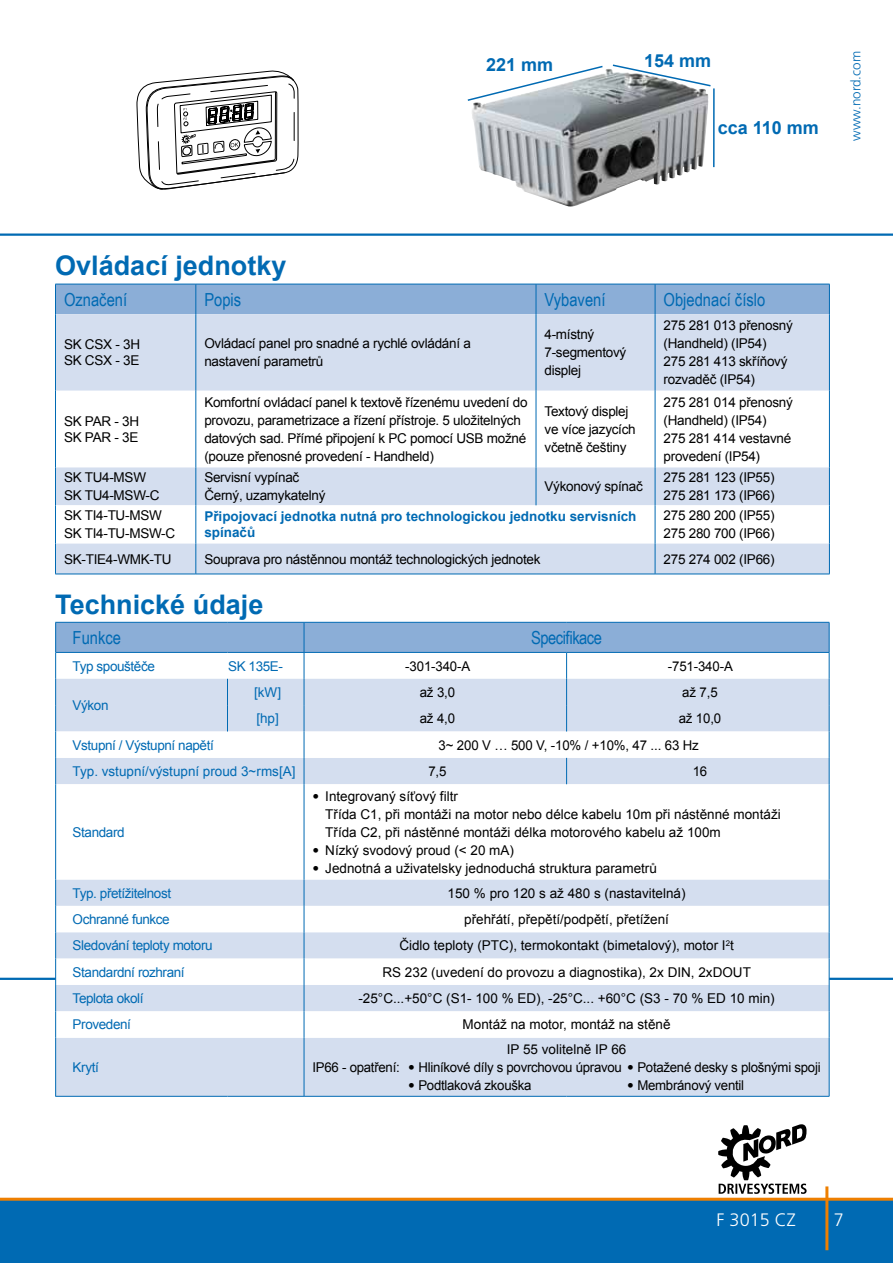
<style>
.page{position:relative;width:893px;height:1263px;background:#fff}
.page>*{position:absolute;margin:0;border:0;box-sizing:border-box;transform-origin:0 0}
.t1{font:700 27px "Arial";color:#006ab3}
.t2{font:18px "Arial Narrow";color:#006ab3}
.t3{font:700 18px "Arial";color:#006ab3}
.t4{font:18px "Arial Narrow";letter-spacing:-.03em;color:#006ab3}
.t5{font:300 18px "Frutiger";color:#fff}
.t6{font:13.5px/18px "Arial";letter-spacing:-.02em;color:#000}
.t7{font:13.5px/18px "Arial";color:#000}
.t8{font:13.5px "Arial";letter-spacing:-.03em;color:#006ab3}
.t9{font:700 13.5px/16.2px "Arial";color:#006ab3}
.t10{font:13.5px "Arial";color:#006ab3}
.t11{font:300 13.5px "Frutiger";color:#006ab3}
.s1{font-family:"Frutiger"}
</style>
<div class="page">
<hr style="left:0;top:233px;width:893px;height:3px;background:#006ab3">
<hr style="left:0;top:978px;width:893px;height:2px;background:#006ab3">
<div style="left:0;top:1198px;width:893px;height:65px;background:#006ab3"></div>
<hr style="left:825px;top:1186px;width:3px;height:64px;background:#ee7f00">
<svg style="left:718px;top:1124px;width:89px;height:70px"></svg>
<div style="left:56px;top:285px;width:773px;height:29px;background:#8baed7"></div>
<div style="left:56px;top:314px;width:773px;height:260px;background:#d4deef"></div>
<svg style="left:56px;top:391px;width:773px;height:152px"></svg>
<hr style="left:55px;top:284px;width:1px;height:30px;background:#006ab3">
<hr style="left:55px;top:284px;width:141px;height:1px;background:#006ab3">
<hr style="left:196px;top:284px;width:1px;height:30px;background:#006ab3">
<hr style="left:196px;top:284px;width:340px;height:1px;background:#006ab3">
<hr style="left:536px;top:284px;width:1px;height:30px;background:#006ab3">
<hr style="left:536px;top:284px;width:119px;height:1px;background:#006ab3">
<hr style="left:655px;top:284px;width:1px;height:30px;background:#006ab3">
<hr style="left:829px;top:284px;width:1px;height:30px;background:#006ab3">
<hr style="left:655px;top:284px;width:175px;height:1px;background:#006ab3">
<hr style="left:55px;top:314px;width:1px;height:77px;background:#006ab3">
<hr style="left:196px;top:314px;width:1px;height:77px;background:#006ab3">
<hr style="left:536px;top:314px;width:1px;height:77px;background:#006ab3">
<hr style="left:655px;top:314px;width:1px;height:77px;background:#006ab3">
<hr style="left:829px;top:314px;width:1px;height:77px;background:#006ab3">
<hr style="left:55px;top:391px;width:1px;height:76px;background:#006ab3">
<hr style="left:196px;top:391px;width:1px;height:76px;background:#006ab3">
<hr style="left:536px;top:391px;width:1px;height:76px;background:#006ab3">
<hr style="left:655px;top:391px;width:1px;height:76px;background:#006ab3">
<hr style="left:829px;top:391px;width:1px;height:76px;background:#006ab3">
<hr style="left:55px;top:467px;width:1px;height:38px;background:#006ab3">
<hr style="left:196px;top:467px;width:1px;height:38px;background:#006ab3">
<hr style="left:536px;top:467px;width:1px;height:38px;background:#006ab3">
<hr style="left:655px;top:467px;width:1px;height:38px;background:#006ab3">
<hr style="left:829px;top:467px;width:1px;height:38px;background:#006ab3">
<hr style="left:55px;top:505px;width:1px;height:38px;background:#006ab3">
<hr style="left:196px;top:505px;width:1px;height:38px;background:#006ab3">
<hr style="left:655px;top:505px;width:1px;height:38px;background:#006ab3">
<hr style="left:829px;top:505px;width:1px;height:38px;background:#006ab3">
<hr style="left:55px;top:543px;width:1px;height:31px;background:#006ab3">
<hr style="left:55px;top:574px;width:141px;height:1px;background:#006ab3">
<hr style="left:196px;top:543px;width:1px;height:31px;background:#006ab3">
<hr style="left:196px;top:574px;width:340px;height:1px;background:#006ab3">
<hr style="left:536px;top:574px;width:119px;height:1px;background:#006ab3">
<hr style="left:655px;top:543px;width:1px;height:31px;background:#006ab3">
<hr style="left:829px;top:543px;width:1px;height:31px;background:#006ab3">
<hr style="left:655px;top:574px;width:175px;height:1px;background:#006ab3">
<svg style="left:136px;top:70px;width:163px;height:120px"></svg>
<div style="left:56px;top:1038px;width:773px;height:58px;background:#d4deef"></div>
<svg style="left:56px;top:784px;width:773px;height:254px"></svg>
<hr style="left:829px;top:784px;width:1px;height:95px;background:#006ab3">
<svg style="left:829px;top:879px;width:1px;height:159px"></svg>
<hr style="left:829px;top:1038px;width:1px;height:58px;background:#006ab3">
<svg style="left:55px;top:622px;width:775px;height:162px"></svg>
<hr style="left:55px;top:784px;width:1px;height:95px;background:#006ab3">
<hr style="left:304px;top:784px;width:1px;height:95px;background:#006ab3">
<svg style="left:55px;top:879px;width:1px;height:159px"></svg>
<svg style="left:304px;top:879px;width:1px;height:159px"></svg>
<hr style="left:55px;top:1038px;width:1px;height:58px;background:#006ab3">
<hr style="left:55px;top:1096px;width:172px;height:1px;background:#006ab3">
<hr style="left:227px;top:1096px;width:77px;height:1px;background:#006ab3">
<hr style="left:304px;top:1038px;width:1px;height:58px;background:#006ab3">
<hr style="left:304px;top:1096px;width:263px;height:1px;background:#006ab3">
<hr style="left:567px;top:1096px;width:262px;height:1px;background:#006ab3">
<img style="left:472px;top:70px;width:236px;height:137px">
<svg style="left:467px;top:65px;width:137px;height:37px"></svg>
<hr style="left:713px;top:88px;width:2px;height:79px;background:#006ab3">
<svg style="left:611px;top:64px;width:100px;height:24px"></svg>
<h2 class="t3" style="left:486px;top:52px;width:69px">221 mm</h2>
<h2 class="t3" style="left:644px;top:49px;width:69px">154 mm</h2>
<h2 class="t3" style="left:718px;top:116px;width:103px">cca 110 mm</h2>
<p class="t11" style="left:848px;top:141px;width:91px;rotate:-90deg">www.nord.com</p>
<h1 class="t1" style="left:55px;top:247px;width:233px">Ovládací jednotky</h1>
<h2 class="t2" style="left:64px;top:286px;width:65px">Označení</h2>
<h2 class="t2" style="left:204px;top:286px;width:38px">Popis</h2>
<h2 class="t2" style="left:544px;top:286px;width:63px">Vybavení</h2>
<h2 class="t2" style="left:664px;top:286px;width:103px">Objednací číslo</h2>
<p class="t6" style="left:64px;top:337px;width:78px;line-height:16.2px">SK CSX - 3H<br>SK CSX - 3E</p>
<p class="t6" style="left:204px;top:335px;width:268px">Ovládací panel pro snadné a rychlé ovládání a nastavení parametrů</p>
<p class="t6" style="left:544px;top:326px;width:83px">4-místný<br>7-segmentový displej</p>
<p class="t6" style="left:664px;top:317px;width:131px">275 281 013 přenosný (Handheld) (IP54)<br>275 281 413 skříňový rozvaděč (IP54)</p>
<p class="t6" style="left:64px;top:413px;width:77px;line-height:16.2px">SK PAR - 3H<br>SK PAR - 3E</p>
<p class="t6" style="left:204px;top:393px;width:325px">Komfortní ovládací panel k textově řízenému uvedení do provozu, parametrizace a řízení přístroje. 5 uložitelných datových sad. Přímé připojení k PC pomocí USB možné (pouze přenosné provedení - Handheld)</p>
<p class="t6" style="left:544px;top:402px;width:93px">Textový displej ve více jazycích včetně češtiny</p>
<p class="t6" style="left:664px;top:393px;width:131px">275 281 014 přenosný (Handheld) (IP54)<br>275 281 414 vestavné provedení (IP54)</p>
<p class="t6" style="left:64px;top:469px;width:97px">SK TU4-MSW<br>SK TU4-MSW-C</p>
<p class="t6" style="left:204px;top:469px;width:123px">Servisní vypínač<br>Černý, uzamykatelný</p>
<p class="t6" style="left:544px;top:478px;width:100px">Výkonový spínač</p>
<p class="t6" style="left:664px;top:468px;width:112px">275 281 123 (IP55)<br>275 281 173 (IP66)</p>
<p class="t6" style="left:64px;top:507px;width:113px">SK TI4-TU-MSW<br>SK TI4-TU-MSW-C</p>
<p class="t9" style="left:204px;top:509px;width:434px">Připojovací jednotka nutná pro technologickou jednotku servisních spínačů</p>
<p class="t6" style="left:664px;top:507px;width:112px">275 280 200 (IP55)<br>275 280 700 (IP66)</p>
<p class="t6" style="left:64px;top:550px;width:109px">SK-TIE4-WMK-TU</p>
<p class="t6" style="left:204px;top:550px;width:338px">Souprava pro nástěnnou montáž technologických jednotek</p>
<p class="t6" style="left:664px;top:550px;width:112px">275 274 002 (IP66)</p>
<h1 class="t1" style="left:55px;top:586px;width:210px">Technické údaje</h1>
<h2 class="t2" style="left:73px;top:624px;width:50px">Funkce</h2>
<h2 class="t4" style="left:531px;top:624px;width:72px">Specifikace</h2>
<p class="t8" style="left:73px;top:657px;width:84px">Typ spouštěče</p>
<p class="t8" style="left:228px;top:657px;width:56px">SK 135E-</p>
<p class="t6" style="left:405px;top:657px;width:66px">-301-340-A</p>
<p class="t6" style="left:668px;top:657px;width:66px">-751-340-A</p>
<p class="t8" style="left:73px;top:696px;width:37px">Výkon</p>
<p class="t8" style="left:254px;top:683px;width:28px">[kW]</p>
<p class="t6" style="left:420px;top:683px;width:37px">až 3,0</p>
<p class="t6" style="left:682px;top:683px;width:37px">až 7,5</p>
<p class="t8" style="left:256px;top:710px;width:24px">[hp]</p>
<p class="t6" style="left:420px;top:710px;width:37px">až 4,0</p>
<p class="t6" style="left:679px;top:710px;width:44px">až 10,0</p>
<p class="t8" style="left:73px;top:736px;width:143px">Vstupní / Výstupní napětí</p>
<p class="t6" style="left:439px;top:736px;width:262px">3~ 200 V … 500 V, -10% / +10%, 47 ... 63 Hz</p>
<p class="t10" style="left:73px;top:762px;width:224px">Typ. vstupní/výstupní proud 3~rms[A]</p>
<p class="t6" style="left:428px;top:762px;width:20px">7,5</p>
<p class="t6" style="left:693px;top:762px;width:16px">16</p>
<p class="t8" style="left:73px;top:823px;width:53px">Standard</p>
<p class="t7" style="left:325px;top:787px;width:457px;text-indent:-13px"><span class="s1">•</span> Integrovaný síťový filtr<br>Třída C1, při montáži na motor nebo délce kabelu 10m při nástěnné montáži<br>Třída C2, při nástěnné montáži délka motorového kabelu až 100m</p>
<p class="t7" style="left:313px;top:841px;width:203px"><span class="s1">•</span> Nízký svodový proud (&lt; 20 mA)</p>
<p class="t7" style="left:313px;top:859px;width:346px"><span class="s1">•</span> Jednotná a uživatelsky jednoduchá struktura parametrů</p>
<p class="t8" style="left:73px;top:884px;width:100px">Typ. přetížitelnost</p>
<p class="t7" style="left:448px;top:884px;width:239px">150 % pro 120 s až 480 s (nastavitelná)</p>
<p class="t8" style="left:73px;top:910px;width:99px">Ochranné funkce</p>
<p class="t7" style="left:464px;top:910px;width:206px">přehřátí, přepětí/podpětí, přetížení</p>
<p class="t8" style="left:73px;top:937px;width:142px">Sledování teploty motoru</p>
<p class="t7" style="left:399px;top:937px;width:336px">Čidlo teploty (PTC), termokontakt (bimetalový), motor I<sup>2</sup>t</p>
<p class="t8" style="left:73px;top:963px;width:114px">Standardní rozhraní</p>
<p class="t7" style="left:382px;top:963px;width:370px">RS 232 (uvedení do provozu a diagnostika), 2x DIN, 2xDOUT</p>
<p class="t8" style="left:73px;top:989px;width:72px">Teplota okolí</p>
<p class="t7" style="left:358px;top:989px;width:418px">-25°C...+50°C (S1- 100 % ED), -25°C... +60°C (S3 - 70 % ED 10 min)</p>
<p class="t8" style="left:73px;top:1016px;width:60px">Provedení</p>
<p class="t7" style="left:463px;top:1016px;width:209px">Montáž na motor, montáž na stěně</p>
<p class="t8" style="left:73px;top:1058px;width:28px">Krytí</p>
<p class="t6" style="left:313px;top:1040px;width:510px;text-align:center">IP 55 volitelně IP 66<br>IP66 - opatření: <span class="s1">•</span> Hliníkové díly s povrchovou úpravou <span class="s1">•</span> Potažené desky s plošnými spoji</p>
<p class="t6" style="left:408px;top:1076px;width:125px"><span class="s1">•</span> Podtlaková zkouška</p>
<p class="t6" style="left:627px;top:1076px;width:118px"><span class="s1">•</span> Membránový ventil</p>
<h2 class="t5" style="left:717px;top:1210px;width:81px">F 3015 CZ</h2>
<h2 class="t5" style="left:834px;top:1210px;width:12px">7</h2>
</div>
